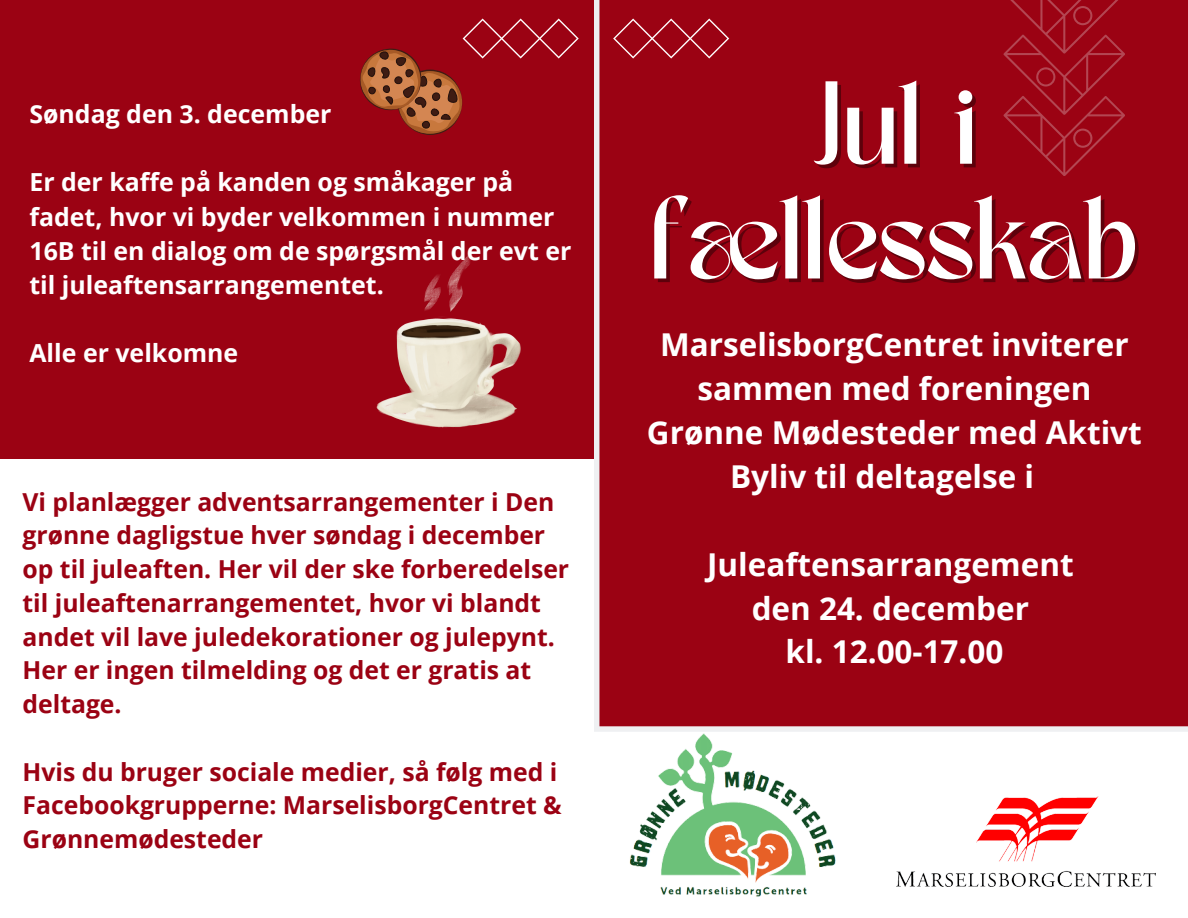
<style>
.page{position:relative;width:1188px;height:918px;background:#fff}
.page>*{position:absolute;margin:0;border:0;box-sizing:border-box;transform-origin:0 0}
.t1{font:82.35px/111.1px "TANMERINGUE";color:#fff;text-align:center}
.t2{font:700 31.5px "Open Sans";color:#fff}
.t3{font:700 24.9px/34.2px "Open Sans";color:#fff}
.t4{font:700 24.75px/33.8px "Open Sans";color:#9b0213}
.s1{color:rgb(0 0 0/.4)}
</style>
<div class="page">
<div style="left:0;top:0;width:594px;height:459px;background:#9b0213"></div>
<div style="left:594px;top:0;width:594px;height:732px;background:#9b0213"></div>
<svg style="left:613px;top:19px;width:116px;height:40px;background:#a41a29"></svg>
<svg style="left:1003px;top:0;width:122px;height:176px;background:#9e0b1b"></svg>
<img style="left:896px;top:796px;width:259px;height:90px">
<img style="left:629px;top:733px;width:207px;height:164px">
<img style="left:377px;top:255px;width:144px;height:173px">
<svg style="left:360px;top:19px;width:219px;height:116px"></svg>
<p class="t3" style="left:29px;top:96px;width:303px">Søndag den 3. december</p>
<p class="t3" style="left:29px;top:165px;width:543px">Er der kaffe på kanden og småkager på fadet, hvor vi byder velkommen i nummer 16B til en dialog om de spørgsmål der evt er til juleaftensarrangementet.</p>
<p class="t3" style="left:29px;top:336px;width:210px">Alle er velkomne</p>
<p class="t4" style="left:23px;top:484px;width:548px">Vi planlægger adventsarrangementer i Den grønne dagligstue hver søndag i december op til juleaften. Her vil der ske forberedelser til juleaftenarrangementet, hvor vi blandt andet vil lave juledekorationer og julepynt.<br>Her er ingen tilmelding og det er gratis at deltage.</p>
<p class="t4" style="left:23px;top:754px;width:541px">Hvis du bruger sociale medier, så følg med i<br>Facebookgrupperne: MarselisborgCentret &amp;<br>Grønnemødesteder</p>
<p class="t1" style="left:650px;top:84px;width:491px"><span class="s1">Jul i </span>fællesskab</p>
<p class="t2" style="left:660px;top:323px;width:470px">MarselisborgCentret inviterer</p>
<p class="t2" style="left:697px;top:367px;width:396px">sammen med foreningen</p>
<p class="t2" style="left:647px;top:410px;width:496px">Grønne Mødesteder med Aktivt</p>
<p class="t2" style="left:730px;top:454px;width:306px">Byliv til deltagelse i</p>
<p class="t2" style="left:707px;top:542px;width:368px">Juleaftensarrangement</p>
<p class="t2" style="left:752px;top:586px;width:279px">den 24. december</p>
<p class="t2" style="left:786px;top:630px;width:219px">kl. 12.00-17.00</p>
</div>
